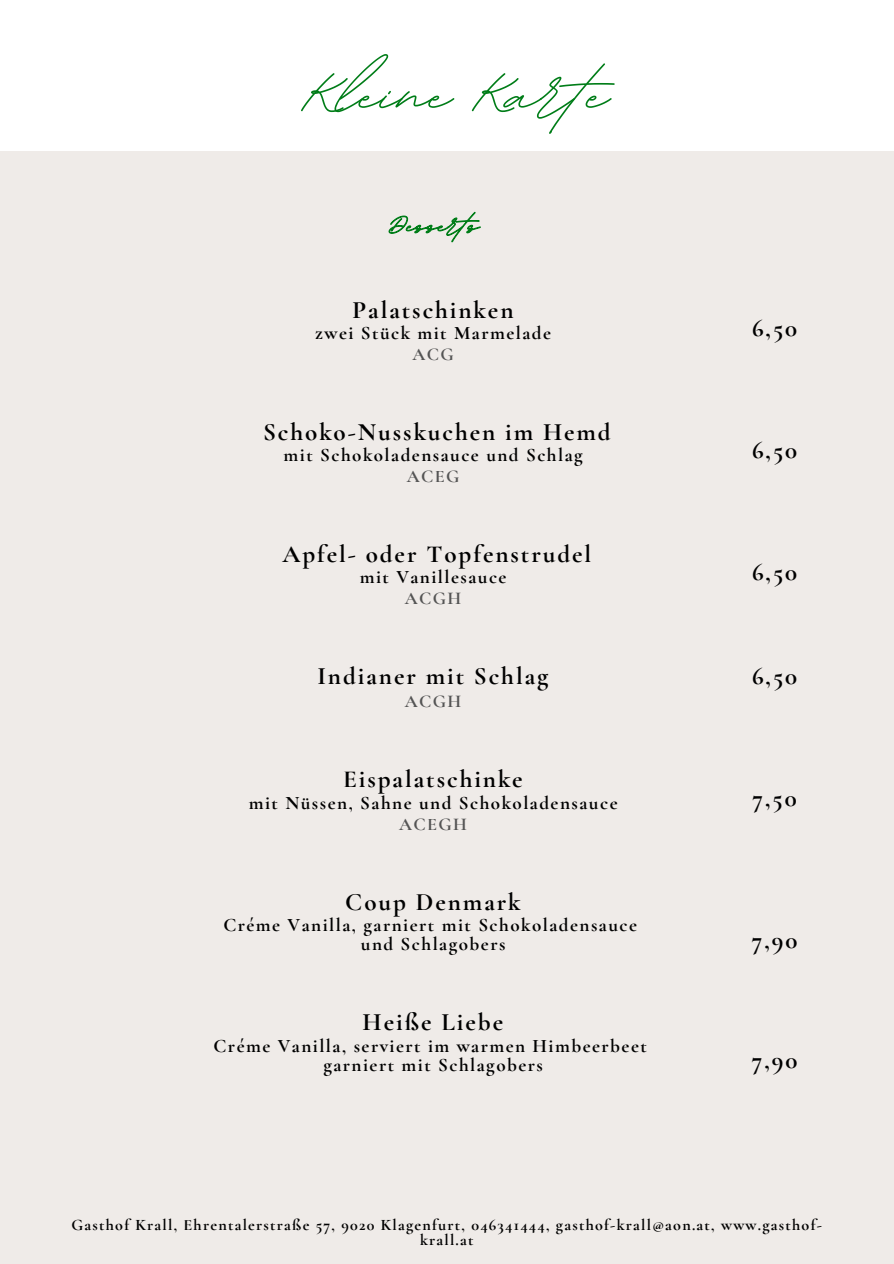
<style>
.page{position:relative;width:894px;height:1264px;background:#fff}
.page>*{position:absolute;margin:0;border:0;box-sizing:border-box;transform-origin:0 0}
.t1{font:700 103.35px "BD Script";color:#007d18}
.t2{font:700 25.05px "Cormorant Garamond";letter-spacing:.08em;color:#000}
.t3{font:700 19.05px/19.2px "Cormorant Garamond";letter-spacing:.08em;color:#000;text-align:center}
.t4{font:700 18px "Cormorant Garamond";letter-spacing:.08em;color:#545454}
.t5{font:700 16.05px/15.8px "Cormorant Garamond";letter-spacing:.08em;color:#000;text-align:center}
</style>
<div class="page">
<div style="left:0;top:151px;width:893px;height:1112px;background:#efebe8"></div>
<svg style="left:388px;top:212px;width:93px;height:30px"></svg>
<h2 class="t1" style="left:303px;top:26px;width:307px">Kleine Karte</h2>
<h3 class="t2" style="left:352px;top:294px;width:162px">Palatschinken</h3>
<h3 class="t3" style="left:315px;top:323px;width:237px">zwei Stück mit Marmelade</h3>
<h4 class="t4" style="left:412px;top:343px;width:43px">ACG</h4>
<h3 class="t2" style="left:263px;top:416px;width:349px">Schoko-Nusskuchen im Hemd</h3>
<h3 class="t3" style="left:283px;top:445px;width:300px">mit Schokoladensauce und Schlag</h3>
<h4 class="t4" style="left:406px;top:465px;width:54px">ACEG</h4>
<h3 class="t2" style="left:282px;top:538px;width:310px">Apfel- oder Topfenstrudel</h3>
<h3 class="t3" style="left:360px;top:567px;width:148px">mit Vanillesauce</h3>
<h4 class="t4" style="left:404px;top:587px;width:58px">ACGH</h4>
<h3 class="t2" style="left:317px;top:660px;width:232px">Indianer mit Schlag</h3>
<h4 class="t4" style="left:404px;top:690px;width:58px">ACGH</h4>
<h3 class="t2" style="left:343px;top:764px;width:181px">Eispalatschinke</h3>
<h3 class="t3" style="left:249px;top:793px;width:370px">mit Nüssen, Sahne und Schokoladensauce</h3>
<h4 class="t4" style="left:399px;top:813px;width:69px">ACEGH</h4>
<h3 class="t2" style="left:345px;top:886px;width:177px">Coup Denmark</h3>
<h3 class="t3" style="left:223px;top:915px;width:415px">Créme Vanilla, garniert mit Schokoladensauce und Schlagobers</h3>
<h3 class="t2" style="left:362px;top:1007px;width:142px">Heiße Liebe</h3>
<h3 class="t3" style="left:213px;top:1036px;width:435px">Créme Vanilla, serviert im warmen Himbeerbeet garniert mit Schlagobers</h3>
<h5 class="t2" style="left:751px;top:313px;width:47px">6,50</h5>
<h3 class="t2" style="left:751px;top:435px;width:47px">6,50</h3>
<h3 class="t2" style="left:751px;top:557px;width:47px">6,50</h3>
<h5 class="t2" style="left:751px;top:660px;width:47px">6,50</h5>
<h5 class="t2" style="left:752px;top:783px;width:46px">7,50</h5>
<h5 class="t2" style="left:751px;top:924px;width:47px">7,90</h5>
<p class="t2" style="left:751px;top:1044px;width:47px">7,90</p>
<h1 class="t5" style="left:71px;top:1216px;width:751px">Gasthof Krall, Ehrentalerstraße 57, 9020 Klagenfurt, 046341444, gasthof-krall@aon.at, www.gasthof&shy;krall.at</h1>
</div>
